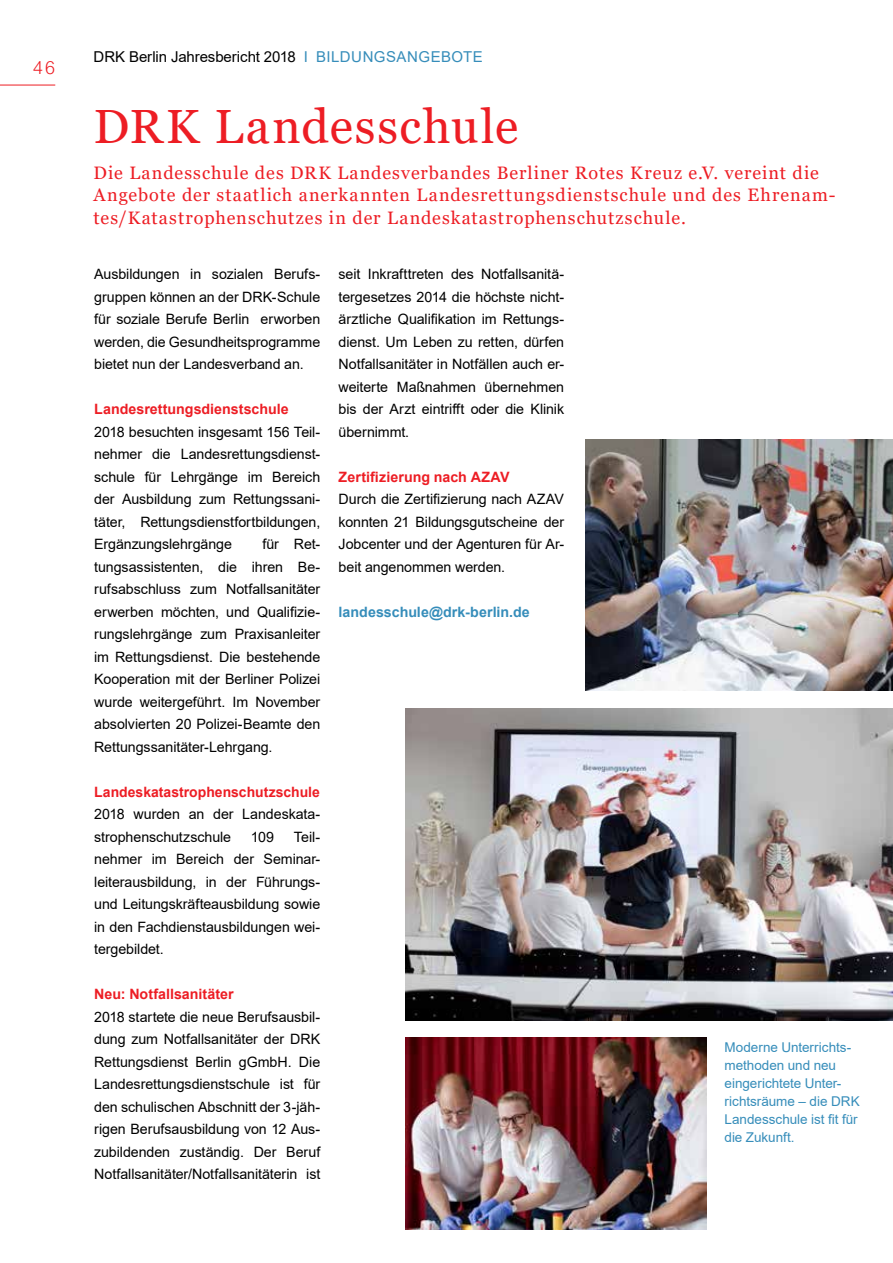
<style>
.page{position:relative;width:893px;height:1263px;background:#fff}
.page>*{position:absolute;margin:0;border:0;box-sizing:border-box;transform-origin:0 0}
.t1{font:48px "Georgia";letter-spacing:.03em;color:#ed1d24}
.t2{font:18px/22.5px "Georgia";letter-spacing:.055em;color:#ed1d24}
.t3{font:300 18px "Arial Nova";color:#ed1d24}
.t4{font:15px "Arial";color:#000}
.t5{font:14.25px/22.5px "Arial";letter-spacing:-.005em;color:#000;text-align:justify}
.t6{font:700 14.25px "Arial";color:#ed1d24}
.t7{font:700 14.25px "Arial";color:#368dba}
.t8{font:13.5px/18px "Arial";letter-spacing:-.005em;color:#368dba}
.s1{color:#368dba}
</style>
<div class="page">
<hr style="left:0;top:85px;width:55px;height:1px;background:#ed1d24">
<img style="left:405px;top:708px;width:488px;height:312px">
<img style="left:585px;top:439px;width:308px;height:251px">
<img style="left:405px;top:1037px;width:302px;height:193px">
<p class="t3" style="left:33px;top:57px;width:24px">46</p>
<p class="t4" style="left:94px;top:46px;width:391px">DRK Berlin Jahresbericht 2018 <span class="s1">I BILDUNGSANGEBOTE</span></p>
<h1 class="t1" style="left:94px;top:97px;width:426px">DRK Landesschule</h1>
<p class="t2" style="left:94px;top:162px;width:744px">Die Landesschule des DRK Landesverbandes Berliner Rotes Kreuz e.V. vereint die<br>Angebote der staatlich anerkannten Landesrettungsdienstschule und des Ehrenam&shy;tes/Katastrophenschutzes in der Landeskatastrophenschutzschule.</p>
<p class="t5" style="left:94px;top:263px;width:228px">Ausbildungen in sozialen Berufs&shy;gruppen können an der DRK-Schule für soziale Berufe Berlin erworben werden, die Gesundheitsprogramme bietet nun der Landesverband an.</p>
<p class="t6" style="left:94px;top:399px;width:196px">Landesrettungsdienstschule</p>
<p class="t5" style="left:94px;top:420px;width:228px">2018 besuchten insgesamt 156 Teil&shy;nehmer die Landesrettungsdienst&shy;schule für Lehrgänge im Bereich der Ausbildung zum Rettungssani&shy;täter, Rettungsdienstfortbildungen, Ergänzungslehrgänge</p>
<p class="t5" style="left:94px;top:533px;width:228px;text-indent:168px">für Ret&shy;tungsassistenten, die ihren Be&shy;rufsabschluss zum Notfallsanitäter erwerben möchten, und Qualifizie&shy;rungslehrgänge zum Praxisanleiter im Rettungsdienst. Die bestehende Kooperation mit der Berliner Polizei wurde weitergeführt. Im November absolvierten 20 Polizei-Beamte den Rettungssanitäter-Lehrgang.</p>
<p class="t6" style="left:94px;top:781px;width:227px">Landeskatastrophenschutzschule</p>
<p class="t5" style="left:94px;top:803px;width:228px">2018 wurden an der Landeskata&shy;strophenschutzschule</p>
<p class="t5" style="left:251px;top:825px;width:25px">109</p>
<p class="t5" style="left:94px;top:825px;width:228px;text-indent:200px">Teil&shy;nehmer im Bereich der Seminar&shy;leiterausbildung, in der Führungs&shy;und Leitungskräfteausbildung sowie in den Fachdienstausbildungen wei&shy;tergebildet.</p>
<p class="t6" style="left:94px;top:984px;width:141px">Neu: Notfallsanitäter</p>
<p class="t5" style="left:94px;top:1005px;width:228px">2018 startete die neue Berufsausbil&shy;dung zum Notfallsanitäter der DRK Rettungsdienst Berlin gGmbH. Die Landesrettungsdienstschule ist für den schulischen Abschnitt der 3-jäh&shy;rigen Berufsausbildung von 12 Aus&shy;zubildenden zuständig. Der Beruf Notfallsanitäter/Notfallsanitäterin ist</p>
<p class="t5" style="left:339px;top:263px;width:227px">seit Inkrafttreten des Notfallsanitä&shy;tergesetzes 2014 die höchste nicht&shy;ärztliche Qualifikation im Rettungs&shy;dienst. Um Leben zu retten, dürfen Notfallsanitäter in Notfällen auch er&shy;weiterte Maßnahmen übernehmen bis der Arzt eintrifft oder die Klinik übernimmt.</p>
<p class="t6" style="left:339px;top:466px;width:173px">Zertifizierung nach AZAV</p>
<p class="t5" style="left:339px;top:488px;width:227px">Durch die Zertifizierung nach AZAV konnten 21 Bildungsgutscheine der Jobcenter und der Agenturen für Ar&shy;beit angenommen werden.</p>
<p class="t7" style="left:339px;top:601px;width:193px">landesschule@drk-berlin.de</p>
<p class="t8" style="left:725px;top:1038px;width:137px">Moderne Unterrichts&shy;methoden und neu eingerichtete Unter&shy;richtsräume – die DRK<br>Landesschule ist fit für die Zukunft.</p>
</div>
